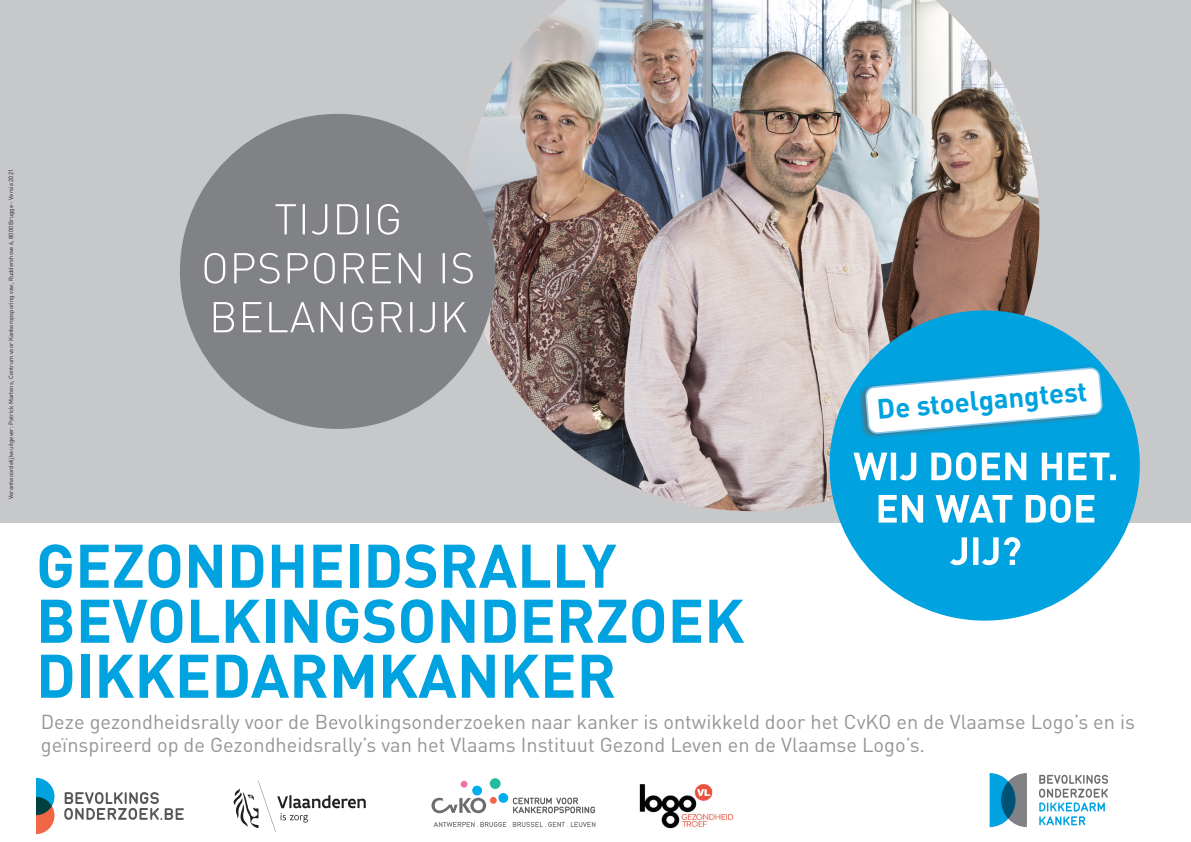
<style>
.page{position:relative;width:1191px;height:842px;background:#c7c8ca}
.page>*{position:absolute;margin:0;border:0;box-sizing:border-box;transform-origin:0 0}
.t1{font:700 60.5px/55px "DIN";color:#00a2df}
.t2{font:700 27.5px "DIN";color:#00a2df}
.voetnoot{font:20px/23px "DIN";color:#939598}
.t3{font:6px "DIN";color:#231f20}
</style>
<div class="page">
<div style="left:0;top:523px;width:1191px;height:319px;background:#fff"></div>
<img style="left:462px;top:0;width:577px;height:511px">
<div style="left:180px;top:114px;width:315px;height:315px;background:#808285;border-radius:50%"></div>
<svg style="left:214px;top:302px;width:252px;height:31px"></svg>
<svg style="left:442px;top:253px;width:31px;height:31px"></svg>
<svg style="left:204px;top:253px;width:217px;height:31px"></svg>
<svg style="left:275px;top:204px;width:124px;height:31px"></svg>
<svg style="left:434px;top:822px;width:161px;height:5px"></svg>
<div style="left:472px;top:786px;width:10px;height:9px;background:#00aeef;border-radius:50%"></div>
<div style="left:460px;top:781px;width:7px;height:7px;background:#f171ab;border-radius:50%"></div>
<div style="left:490px;top:778px;width:10px;height:11px;background:#24bb9d;border-radius:50%"></div>
<div style="left:490px;top:797px;width:7px;height:7px;background:#f26648;border-radius:50%"></div>
<div style="left:498px;top:793px;width:10px;height:10px;background:#00aeef;border-radius:50%"></div>
<svg style="left:513px;top:798px;width:82px;height:15px"></svg>
<svg style="left:431px;top:798px;width:55px;height:15px"></svg>
<svg style="left:233px;top:781px;width:133px;height:51px"></svg>
<svg style="left:36px;top:778px;width:18px;height:56px"></svg>
<svg style="left:64px;top:792px;width:120px;height:28px"></svg>
<svg style="left:989px;top:773px;width:119px;height:54px"></svg>
<div style="left:829px;top:310px;width:310px;height:311px;background:#00a2df;border-radius:50%"></div>
<svg style="left:950px;top:537px;width:70px;height:28px"></svg>
<svg style="left:878px;top:495px;width:216px;height:28px"></svg>
<svg style="left:853px;top:452px;width:263px;height:28px"></svg>
<div style="left:858px;top:365px;width:245px;height:74px;background:#656969;opacity:.75"></div>
<svg style="left:865px;top:368px;width:237px;height:65px"></svg>
<img style="left:640px;top:784px;width:93px;height:45px">
<p class="t3" style="left:7px;top:499px;width:331px;rotate:-90deg">Verantwoordelijke uitgever: Patrick Martens, Centrum voor Kankeropsporing vzw, Ruddershove 4, 8000 Brugge - Versie 2021</p>
<p class="t2" style="left:875px;top:392px;width:212px;rotate:-5deg">De stoelgangtest</p>
<p class="t1" style="left:36px;top:536px;width:710px">GEZONDHEIDSRALLY<br>BEVOLKINGSONDERZOEK<br>DIKKEDARMKANKER</p>
<p class="voetnoot" style="left:41px;top:710px;width:1095px">Deze gezondheidsrally voor de Bevolkingsonderzoeken naar kanker is ontwikkeld door het CvKO en de Vlaamse Logo’s en is geïnspireerd op de Gezondheidsrally’s van het Vlaams Instituut Gezond Leven en de Vlaamse Logo’s.</p>
</div>
